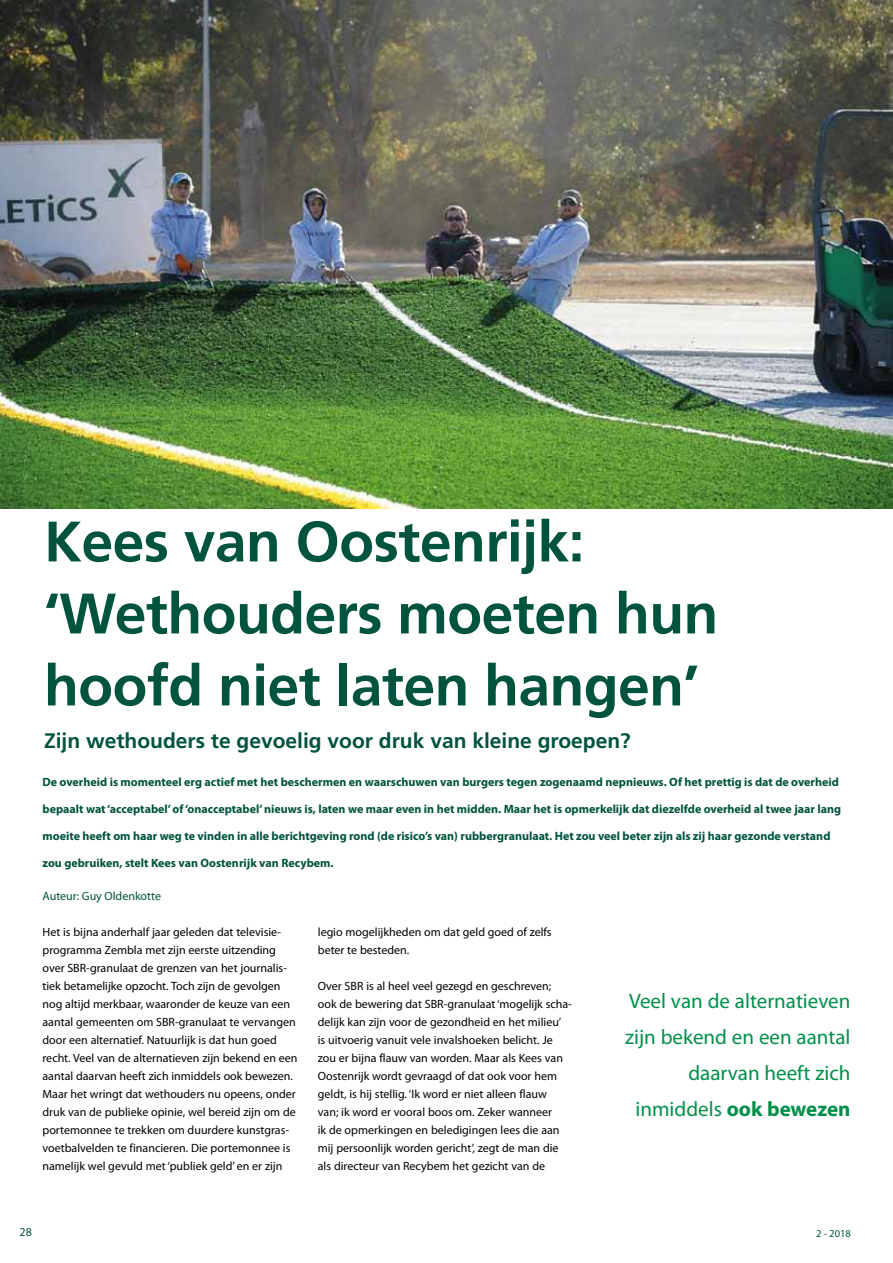
<style>
.page{position:relative;width:893px;height:1263px;background:#fff}
.page>*{position:absolute;margin:0;border:0;box-sizing:border-box;transform-origin:0 0}
.t1{font:700 57px/72px "Frutiger";letter-spacing:-.01em;color:#00533d}
.t2{font:21px/36px "Myriad Pro";color:#00904a;text-align:right}
.t3{font:700 21px "Frutiger";color:#00533d}
.t4{font:12px/18px "Myriad Pro";color:#000}
.t5{font:700 12px "Myriad Pro";color:#00533d}
.t6{font:12px "Myriad Pro";color:#00533d}
.t7{font:10.5px "Myriad Pro";color:#00533d}
.s1{font-weight:700}
</style>
<div class="page">
<img style="left:0;top:0;width:893px;height:508px">
<h1 class="t1" style="left:44px;top:505px;width:676px">Kees van Oostenrijk: ‘Wethouders moeten hun hoofd niet laten hangen’</h1>
<h2 class="t3" style="left:44px;top:729px;width:588px">Zijn wethouders te gevoelig voor druk van kleine groepen?</h2>
<p class="t5" style="left:43px;top:774px;width:798px">De overheid is momenteel erg actief met het beschermen en waarschuwen van burgers tegen zogenaamd nepnieuws. Of het prettig is dat de overheid</p>
<p class="t5" style="left:43px;top:801px;width:800px">bepaalt wat ‘acceptabel’ of ‘onacceptabel’ nieuws is, laten we maar even in het midden. Maar het is opmerkelijk dat diezelfde overheid al twee jaar lang</p>
<p class="t5" style="left:43px;top:828px;width:789px">moeite heeft om haar weg te vinden in alle berichtgeving rond (de risico’s van) rubbergranulaat. Het zou veel beter zijn als zij haar gezonde verstand</p>
<p class="t5" style="left:43px;top:855px;width:293px">zou gebruiken, stelt Kees van Oostenrijk van Recybem.</p>
<p class="t6" style="left:43px;top:888px;width:120px">Auteur: Guy Oldenkotte</p>
<p class="t4" style="left:43px;top:923px;width:257px">Het is bijna anderhalf jaar geleden dat televisie&shy;programma Zembla met zijn eerste uitzending over SBR-granulaat de grenzen van het journalis&shy;tiek betamelijke opzocht. Toch zijn de gevolgen nog altijd merkbaar, waaronder de keuze van een aantal gemeenten om SBR-granulaat te vervangen door een alternatief. Natuurlijk is dat hun goed recht. Veel van de alternatieven zijn bekend en een aantal daarvan heeft zich inmiddels ook bewezen.<br>Maar het wringt dat wethouders nu opeens, onder druk van de publieke opinie, wel bereid zijn om de portemonnee te trekken om duurdere kunstgras&shy;voetbalvelden te financieren. Die portemonnee is namelijk wel gevuld met ‘publiek geld’ en er zijn</p>
<p class="t4" style="left:318px;top:923px;width:235px">legio mogelijkheden om dat geld goed of zelfs beter te besteden.</p>
<p class="t4" style="left:318px;top:977px;width:256px">Over SBR is al heel veel gezegd en geschreven; ook de bewering dat SBR-granulaat ‘mogelijk scha&shy;delijk kan zijn voor de gezondheid en het milieu’<br>is uitvoerig vanuit vele invalshoeken belicht. Je zou er bijna flauw van worden. Maar als Kees van Oostenrijk wordt gevraagd of dat ook voor hem geldt, is hij stellig. ‘Ik word er niet alleen flauw<br>van; ik word er vooral boos om. Zeker wanneer<br>ik de opmerkingen en beledigingen lees die aan mij persoonlijk worden gericht’, zegt de man die als directeur van Recybem het gezicht van de</p>
<h2 class="t2" style="left:625px;top:983px;width:227px">Veel van de alternatieven zijn bekend en een aantal daarvan heeft zich inmiddels <span class="s1">ook bewezen</span></h2>
<p class="t6" style="left:20px;top:1224px;width:14px">28</p>
<p class="t7" style="left:816px;top:1227px;width:36px">2 - 2018</p>
</div>
